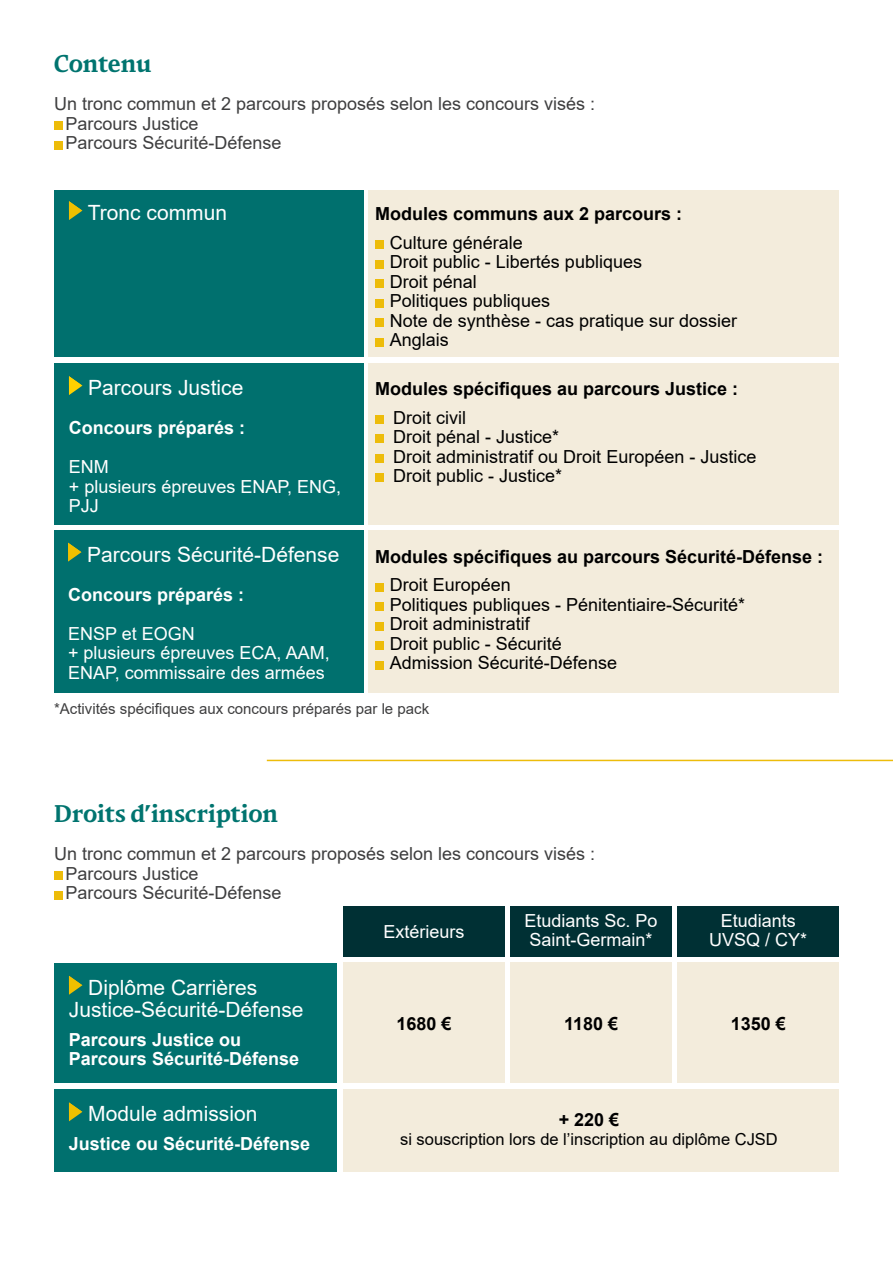
<style>
.page{position:relative;width:893px;height:1263px;background:#fff}
.page>*{position:absolute;margin:0;border:0;box-sizing:border-box;transform-origin:0 0}
.t1{font:700 22.5px "Oree";color:#00746f}
.t2{font:21px/22.5px "Arial";color:#fff}
.t3{font:18px "Arial";color:#000}
.t4{font:18px "Arial";color:#3e3e3f}
.t5{font:18px/19.5px "Arial";color:#fff}
.t6{font:700 18px "Arial";color:#000}
.t7{font:700 18px/19.5px "Arial";color:#fff}
.t8{font:16.5px "Arial";color:#000}
.t9{font:15px "Arial";color:#3e3e3f}
</style>
<div class="page">
<div style="left:343px;top:906px;width:162px;height:50px;background:#003034"></div>
<div style="left:677px;top:906px;width:162px;height:50px;background:#003034"></div>
<div style="left:510px;top:906px;width:162px;height:50px;background:#003034"></div>
<div style="left:54px;top:122px;width:8px;height:8px;background:#edbc0a"></div>
<div style="left:54px;top:141px;width:8px;height:8px;background:#edbc0a"></div>
<div style="left:54px;top:871px;width:8px;height:9px;background:#edbc0a"></div>
<div style="left:54px;top:891px;width:8px;height:8px;background:#edbc0a"></div>
<div style="left:54px;top:190px;width:310px;height:167px;background:#00706e"></div>
<svg style="left:69px;top:201px;width:13px;height:19px"></svg>
<div style="left:369px;top:190px;width:470px;height:167px;background:#f3ecdc"></div>
<div style="left:375px;top:241px;width:8px;height:8px;background:#edbc0a"></div>
<div style="left:375px;top:260px;width:8px;height:8px;background:#edbc0a"></div>
<div style="left:375px;top:280px;width:8px;height:8px;background:#edbc0a"></div>
<div style="left:375px;top:299px;width:8px;height:8px;background:#edbc0a"></div>
<div style="left:375px;top:319px;width:8px;height:8px;background:#edbc0a"></div>
<div style="left:375px;top:338px;width:8px;height:8px;background:#edbc0a"></div>
<div style="left:54px;top:363px;width:310px;height:161px;background:#00706e"></div>
<svg style="left:69px;top:376px;width:13px;height:19px"></svg>
<div style="left:369px;top:363px;width:470px;height:161px;background:#f3ecdc"></div>
<div style="left:375px;top:415px;width:8px;height:8px;background:#edbc0a"></div>
<div style="left:375px;top:435px;width:8px;height:8px;background:#edbc0a"></div>
<div style="left:375px;top:454px;width:8px;height:8px;background:#edbc0a"></div>
<div style="left:375px;top:474px;width:8px;height:8px;background:#edbc0a"></div>
<div style="left:54px;top:531px;width:310px;height:162px;background:#00706e"></div>
<svg style="left:68px;top:543px;width:13px;height:19px"></svg>
<div style="left:369px;top:531px;width:470px;height:162px;background:#f3ecdc"></div>
<div style="left:375px;top:583px;width:8px;height:8px;background:#edbc0a"></div>
<div style="left:375px;top:603px;width:8px;height:8px;background:#edbc0a"></div>
<div style="left:375px;top:622px;width:8px;height:8px;background:#edbc0a"></div>
<div style="left:375px;top:642px;width:8px;height:8px;background:#edbc0a"></div>
<div style="left:375px;top:661px;width:8px;height:8px;background:#edbc0a"></div>
<hr style="left:267px;top:760px;width:626px;height:1px;background:#edbc0a">
<div style="left:54px;top:963px;width:283px;height:120px;background:#00706e"></div>
<svg style="left:69px;top:976px;width:13px;height:19px"></svg>
<div style="left:343px;top:962px;width:162px;height:121px;background:#f3ecdc"></div>
<div style="left:677px;top:962px;width:162px;height:121px;background:#f3ecdc"></div>
<div style="left:510px;top:962px;width:162px;height:121px;background:#f3ecdc"></div>
<div style="left:54px;top:1089px;width:283px;height:82px;background:#00706e"></div>
<svg style="left:69px;top:1102px;width:13px;height:19px"></svg>
<div style="left:343px;top:1089px;width:496px;height:82px;background:#f3ecdc"></div>
<p class="t1" style="left:54px;top:48px;width:99px">Contenu</p>
<p class="t4" style="left:54px;top:92px;width:543px">Un tronc commun et 2 parcours proposés selon les concours visés :</p>
<p class="t4" style="left:65px;top:111px;width:135px">Parcours Justice</p>
<p class="t4" style="left:65px;top:131px;width:218px">Parcours Sécurité-Défense</p>
<p class="t2" style="left:88px;top:201px;width:141px">Tronc commun</p>
<p class="t6" style="left:375px;top:201px;width:309px">Modules communs aux 2 parcours :</p>
<p class="t3" style="left:390px;top:230px;width:135px">Culture générale</p>
<p class="t3" style="left:390px;top:249px;width:254px">Droit public - Libertés publiques</p>
<p class="t3" style="left:390px;top:269px;width:89px">Droit pénal</p>
<p class="t3" style="left:390px;top:288px;width:162px">Politiques publiques</p>
<p class="t3" style="left:390px;top:308px;width:349px">Note de synthèse - cas pratique sur dossier</p>
<p class="t3" style="left:390px;top:327px;width:61px">Anglais</p>
<p class="t2" style="left:88px;top:376px;width:157px">Parcours Justice</p>
<p class="t7" style="left:69px;top:418px;width:178px">Concours préparés :</p>
<p class="t5" style="left:69px;top:457px;width:41px">ENM</p>
<p class="t5" style="left:69px;top:476px;width:274px">+ plusieurs épreuves ENAP, ENG,<br>PJJ</p>
<p class="t6" style="left:375px;top:376px;width:365px">Modules spécifiques au parcours Justice :</p>
<p class="t3" style="left:393px;top:405px;width:74px">Droit civil</p>
<p class="t3" style="left:393px;top:424px;width:168px">Droit pénal - Justice*</p>
<p class="t3" style="left:393px;top:444px;width:365px">Droit administratif ou Droit Européen - Justice</p>
<p class="t3" style="left:393px;top:463px;width:171px">Droit public - Justice*</p>
<p class="t2" style="left:87px;top:543px;width:254px">Parcours Sécurité-Défense</p>
<p class="t7" style="left:68px;top:585px;width:178px">Concours préparés :</p>
<p class="t5" style="left:68px;top:623px;width:128px">ENSP et EOGN</p>
<p class="t5" style="left:68px;top:643px;width:263px">+ plusieurs épreuves ECA, AAM,<br>ENAP, commissaire des armées</p>
<p class="t6" style="left:375px;top:544px;width:450px">Modules spécifiques au parcours Sécurité-Défense :</p>
<p class="t3" style="left:390px;top:573px;width:123px">Droit Européen</p>
<p class="t3" style="left:390px;top:592px;width:357px">Politiques publiques - Pénitentiaire-Sécurité*</p>
<p class="t3" style="left:390px;top:612px;width:142px">Droit administratif</p>
<p class="t3" style="left:390px;top:631px;width:174px">Droit public - Sécurité</p>
<p class="t3" style="left:390px;top:651px;width:229px">Admission Sécurité-Défense</p>
<p class="t9" style="left:54px;top:699px;width:377px">*Activités spécifiques aux concours préparés par le pack</p>
<p class="t1" style="left:54px;top:798px;width:226px">Droits d’inscription</p>
<p class="t4" style="left:54px;top:841px;width:543px">Un tronc commun et 2 parcours proposés selon les concours visés :</p>
<p class="t4" style="left:65px;top:861px;width:135px">Parcours Justice</p>
<p class="t4" style="left:65px;top:880px;width:218px">Parcours Sécurité-Défense</p>
<p class="t2" style="left:69px;top:976px;width:236px;text-indent:19px">Diplôme Carrières<br>Justice-Sécurité-Défense</p>
<p class="t7" style="left:69px;top:1030px;width:232px">Parcours Justice ou<br>Parcours Sécurité-Défense</p>
<p class="t2" style="left:88px;top:1102px;width:171px">Module admission</p>
<p class="t7" style="left:69px;top:1134px;width:243px">Justice ou Sécurité-Défense</p>
<p class="t5" style="left:383px;top:922px;width:83px">Extérieurs</p>
<p class="t5" style="left:525px;top:911px;width:135px">Etudiants Sc. Po<br>Saint-Germain*</p>
<p class="t5" style="left:709px;top:911px;width:100px;text-align:center">Etudiants<br>UVSQ / CY*</p>
<p class="t6" style="left:396px;top:1011px;width:57px">1680 €</p>
<p class="t6" style="left:564px;top:1011px;width:56px">1180 €</p>
<p class="t6" style="left:731px;top:1011px;width:57px">1350 €</p>
<p class="t6" style="left:559px;top:1106px;width:62px">+ 220 €</p>
<p class="t8" style="left:400px;top:1128px;width:379px">si souscription lors de l’inscription au diplôme CJSD</p>
</div>
